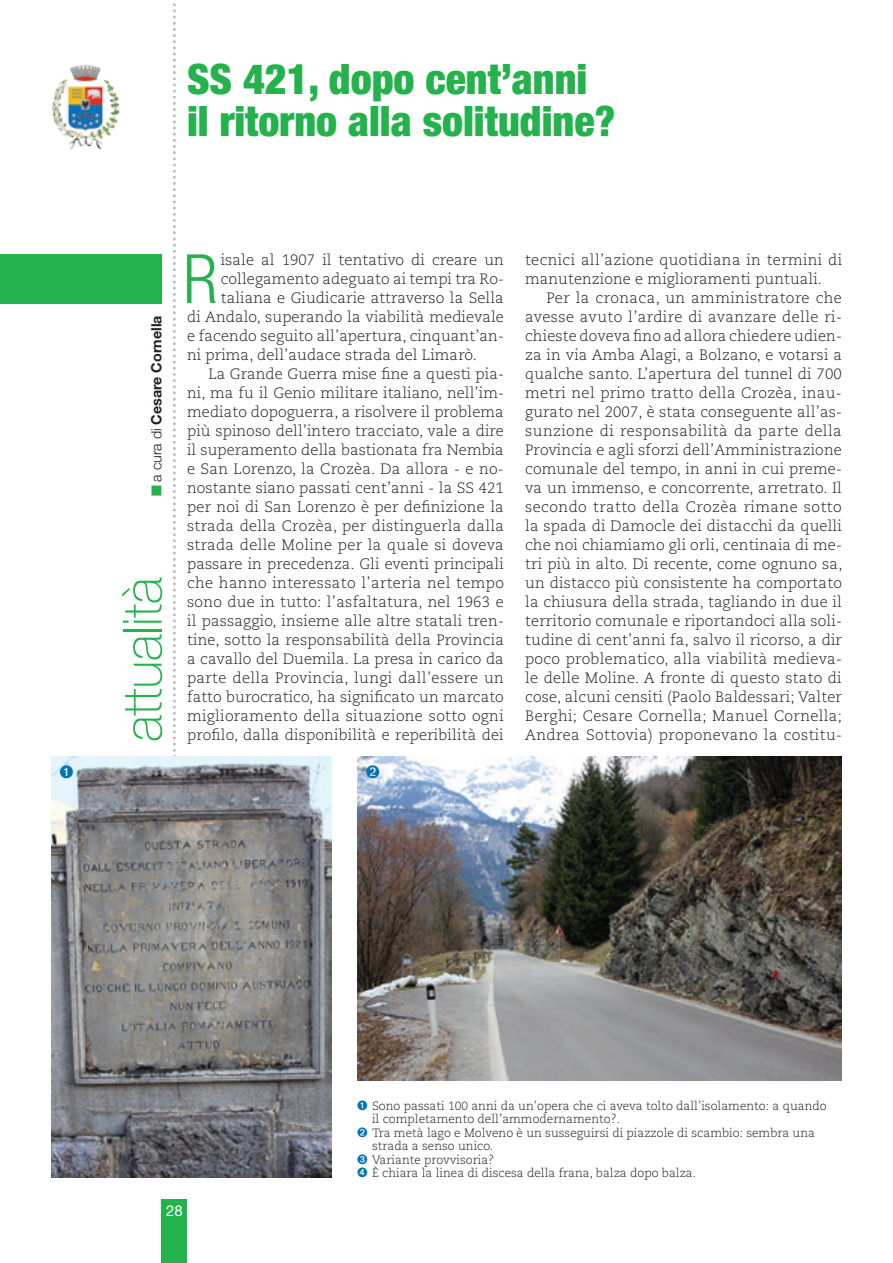
<style>
.page{position:relative;width:893px;height:1263px;background:#fff}
.page>*{position:absolute;margin:0;border:0;box-sizing:border-box;transform-origin:0 0}
.t1{font:300 condensed 68.1px "Helvetica Neue LT Std";color:#23b24b}
.t2{font:100 54px "Helvetica Neue LT Std";letter-spacing:-.01em;color:#23b24b}
.t3{font:900 condensed 42px/42px "Helvetica Neue LT Std";color:#23b24b}
.t4{font:300 15px/18.9px "Caecilia LT Std";letter-spacing:.005em;color:#231f20}
.t5{font:300 15px "Caecilia LT Std";letter-spacing:.025em;color:#231f20}
.t6{font:15px "Helvetica Neue LT Std";color:#fff}
.t7{font:700 14.25px "Helvetica Neue LT Std";color:#231f20}
.t8{font:300 12px "Caecilia LT Std";color:#231f20}
.s1{color:#23b24b}
.s2{font-weight:300}
.s3{color:#0072b4}
</style>
<div class="page">
<svg style="left:173px;top:3px;width:3px;height:754px"></svg>
<div style="left:162px;top:1199px;width:25px;height:64px;background:#23b24b"></div>
<div style="left:0;top:254px;width:162px;height:50px;background:#23b24b"></div>
<img style="left:357px;top:757px;width:484px;height:323px">
<img style="left:51px;top:757px;width:281px;height:421px">
<img style="left:51px;top:65px;width:69px;height:85px">
<svg style="left:60px;top:765px;width:13px;height:14px"></svg>
<svg style="left:366px;top:765px;width:13px;height:14px"></svg>
<h3 class="t3" style="left:187px;top:57px;width:430px">SS 421, dopo cent’anni il ritorno alla solitudine?</h3>
<p class="t7" style="left:148px;top:496px;width:183px;rotate:-90deg"><span class="s1">■</span> <span class="s2">a cura di</span> Cesare Cornella</p>
<h2 class="t2" style="left:112px;top:742px;width:166px;rotate:-90deg">attualità</h2>
<h1 class="t1" style="left:183px;top:240px;width:36px">R</h1>
<p class="t4" style="left:221px;top:251px;width:285px">isale al 1907 il tentativo di creare un</p>
<p class="t4" style="left:221px;top:270px;width:285px">collegamento adeguato ai tempi tra Ro-</p>
<p class="t4" style="left:221px;top:289px;width:285px">taliana e Giudicarie attraverso la Sella</p>
<p class="t4" style="left:187px;top:308px;width:318px">di Andalo, superando la viabilità medievale</p>
<p class="t4" style="left:187px;top:327px;width:318px">e facendo seguito all’apertura, cinquant’an-</p>
<p class="t4" style="left:187px;top:346px;width:291px">ni prima, dell’audace strada del Limarò.</p>
<p class="t4" style="left:208px;top:365px;width:297px">La Grande Guerra mise fine a questi pia-</p>
<p class="t4" style="left:187px;top:384px;width:318px">ni, ma fu il Genio militare italiano, nell’im-</p>
<p class="t4" style="left:187px;top:403px;width:318px">mediato dopoguerra, a risolvere il problema</p>
<p class="t4" style="left:187px;top:422px;width:318px">più spinoso dell’intero tracciato, vale a dire</p>
<p class="t4" style="left:187px;top:441px;width:318px">il superamento della bastionata fra Nembia</p>
<p class="t4" style="left:187px;top:460px;width:318px">e San Lorenzo, la Crozèa. Da allora - e no-</p>
<p class="t4" style="left:187px;top:478px;width:318px">nostante siano passati cent’anni - la SS 421</p>
<p class="t4" style="left:187px;top:497px;width:318px">per noi di San Lorenzo è per definizione la</p>
<p class="t4" style="left:187px;top:516px;width:318px">strada della Crozèa, per distinguerla dalla</p>
<p class="t4" style="left:187px;top:535px;width:318px">strada delle Moline per la quale si doveva</p>
<p class="t4" style="left:187px;top:554px;width:318px">passare in precedenza. Gli eventi principali</p>
<p class="t4" style="left:187px;top:573px;width:318px">che hanno interessato l’arteria nel tempo</p>
<p class="t4" style="left:187px;top:592px;width:318px">sono due in tutto: l’asfaltatura, nel 1963 e</p>
<p class="t4" style="left:187px;top:611px;width:318px">il passaggio, insieme alle altre statali tren-</p>
<p class="t4" style="left:187px;top:630px;width:318px">tine, sotto la responsabilità della Provincia</p>
<p class="t4" style="left:187px;top:649px;width:318px">a cavallo del Duemila. La presa in carico da</p>
<p class="t5" style="left:187px;top:669px;width:318px">parte della Provincia, lungi dall’essere un</p>
<p class="t4" style="left:187px;top:687px;width:318px">fatto burocratico, ha significato un marcato</p>
<p class="t4" style="left:187px;top:706px;width:318px">miglioramento della situazione sotto ogni</p>
<p class="t4" style="left:187px;top:725px;width:318px">profilo, dalla disponibilità e reperibilità dei</p>
<p class="t4" style="left:525px;top:251px;width:318px">tecnici all’azione quotidiana in termini di manutenzione e miglioramenti puntuali.</p>
<p class="t4" style="left:525px;top:289px;width:319px;text-align:justify;text-indent:21px">Per la cronaca, un amministratore che avesse avuto l’ardire di avanzare delle ri&shy;chieste doveva fino ad allora chiedere udien&shy;za in via Amba Alagi, a Bolzano, e votarsi a qualche santo. L’apertura del tunnel di 700 metri nel primo tratto della Crozèa, inau&shy;gurato nel 2007, è stata conseguente all’as&shy;sunzione di responsabilità da parte della Provincia e agli sforzi dell’Amministrazione comunale del tempo, in anni in cui preme&shy;va un immenso, e concorrente, arretrato. Il secondo tratto della Crozèa rimane sotto la spada di Damocle dei distacchi da quelli che noi chiamiamo gli orli, centinaia di me&shy;tri più in alto. Di recente, come ognuno sa, un distacco più consistente ha comportato la chiusura della strada, tagliando in due il territorio comunale e riportandoci alla soli&shy;tudine di cent’anni fa, salvo il ricorso, a dir poco problematico, alla viabilità medieva&shy;le delle Moline. A fronte di questo stato di cose, alcuni censiti (Paolo Baldessari; Valter Berghi; Cesare Cornella; Manuel Cornella; Andrea Sottovia) proponevano la costitu-</p>
<p class="t8" style="left:357px;top:1099px;width:471px"><span class="s3">➊</span> Sono passati 100 anni da un’opera che ci aveva tolto dall’isolamento: a quando</p>
<p class="t8" style="left:372px;top:1112px;width:249px">il completamento dell’ammodernamento?.</p>
<p class="t8" style="left:357px;top:1126px;width:459px"><span class="s3">➋</span> Tra metà lago e Molveno è un susseguirsi di piazzole di scambio: sembra una</p>
<p class="t8" style="left:372px;top:1139px;width:123px">strada a senso unico.</p>
<p class="t8" style="left:357px;top:1153px;width:139px"><span class="s3">➌</span> Variante provvisoria?</p>
<p class="t8" style="left:357px;top:1166px;width:340px"><span class="s3">➍</span> È chiara la linea di discesa della frana, balza dopo balza.</p>
<p class="t6" style="left:166px;top:1202px;width:18px">28</p>
</div>
